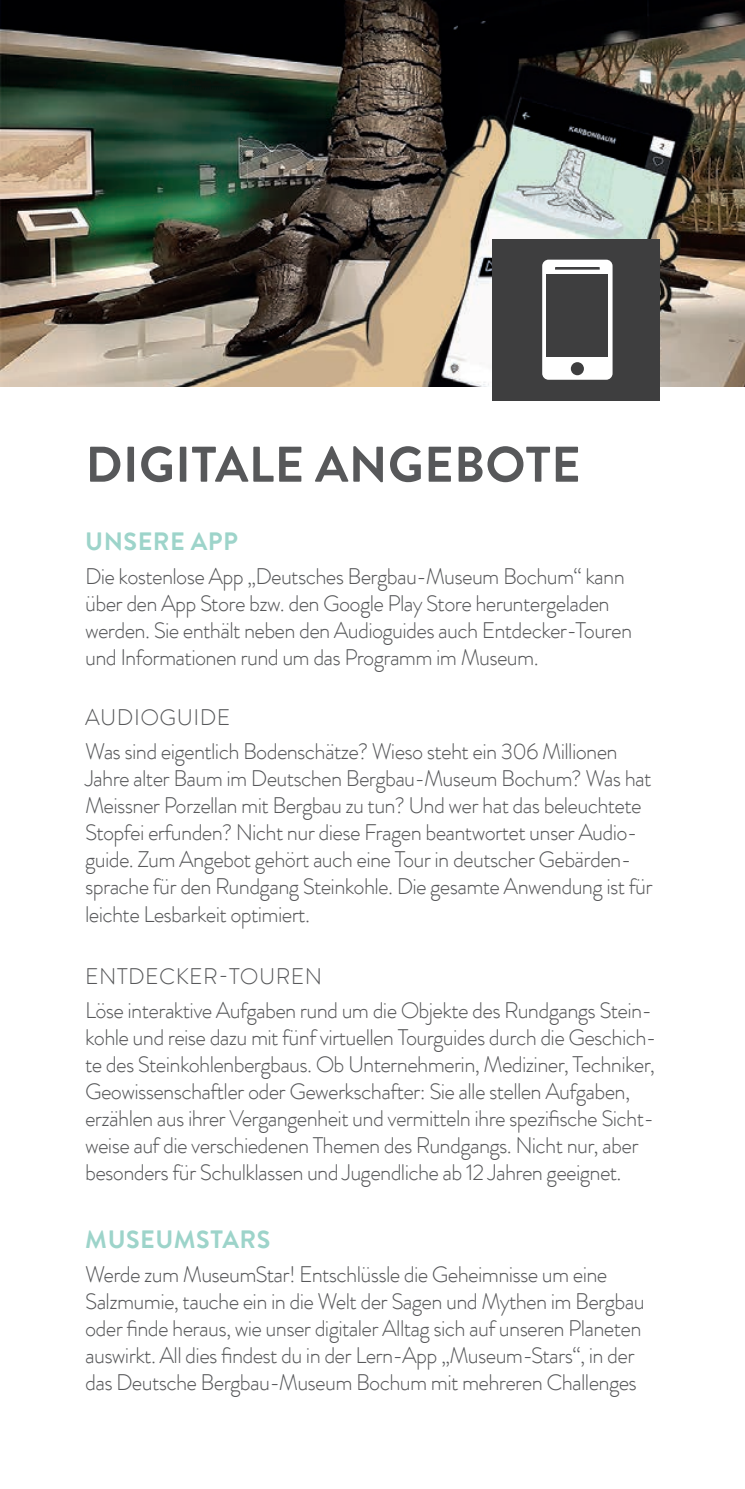
<style>
.page{position:relative;width:745px;height:1489px;background:#fff}
.page>*{position:absolute;margin:0;border:0;box-sizing:border-box;transform-origin:0 0}
.t1{font:700 50px "Brandon Grotesque Office";letter-spacing:.01em;color:#57585a}
.t2{font:700 25px "Brandon Grotesque Office";letter-spacing:.02em;color:#9dd4ca}
.t3{font:300 22.5px/27px "Brandon Grotesque Office";letter-spacing:-.03em;color:#57585a}
</style>
<div class="page">
<img style="left:0;top:0;width:744px;height:386px">
<div style="left:492px;top:239px;width:167px;height:161px;background:#3e3e3f"></div>
<div style="left:542px;top:260px;width:70px;height:120px;background:#fff;border-radius:6px"></div>
<div style="left:546px;top:275px;width:61px;height:82px;background:#3e3e3f"></div>
<div style="left:554px;top:267px;width:45px;height:2px;border:2px solid #3e3e3f"></div>
<div style="left:570px;top:362px;width:13px;height:13px;background:#3e3e3f;border-radius:50%"></div>
<h1 class="t1" style="left:85px;top:429px;width:496px">DIGITALE ANGEBOTE</h1>
<p class="t2" style="left:85px;top:523px;width:154px">UNSERE APP</p>
<p class="t3" style="left:85px;top:562px;width:548px">Die kostenlose App „Deutsches Bergbau-Museum Bochum“ kann über den App Store bzw. den Google Play Store heruntergeladen werden. Sie enthält neben den Audioguides auch Entdecker-Touren und Informationen rund um das Programm im Museum.</p>
<p class="t3" style="left:85px;top:700px;width:533px;line-height:34px">AUDIOGUIDE<br>Was sind eigentlich Bodenschätze? Wieso steht ein 306 Millionen</p>
<p class="t3" style="left:85px;top:765px;width:568px">Jahre alter Baum im Deutschen Bergbau-Museum Bochum? Was hat Meissner Porzellan mit Bergbau zu tun? Und wer hat das beleuchtete Stopfei erfunden? Nicht nur diese Fragen beantwortet unser Audio&shy;guide. Zum Angebot gehört auch eine Tour in deutscher Gebärden&shy;sprache für den Rundgang Steinkohle. Die gesamte Anwendung ist für leichte Lesbarkeit optimiert.</p>
<p class="t3" style="left:85px;top:959px;width:568px;line-height:34px">ENTDECKER-TOUREN<br>Löse interaktive Aufgaben rund um die Objekte des Rundgangs Stein-</p>
<p class="t3" style="left:85px;top:1023px;width:572px">kohle und reise dazu mit fünf virtuellen Tourguides durch die Geschich&shy;te des Steinkohlenbergbaus. Ob Unternehmerin, Mediziner, Techniker, Geowissenschaftler oder Gewerkschafter: Sie alle stellen Aufgaben, erzählen aus ihrer Vergangenheit und vermitteln ihre spezifische Sicht&shy;weise auf die verschiedenen Themen des Rundgangs. Nicht nur, aber besonders für Schulklassen und Jugendliche ab 12 Jahren geeignet.</p>
<p class="t2" style="left:85px;top:1221px;width:186px">MUSEUMSTARS</p>
<p class="t3" style="left:85px;top:1260px;width:560px">Werde zum MuseumStar! Entschlüssle die Geheimnisse um eine Salzmumie, tauche ein in die Welt der Sagen und Mythen im Bergbau oder finde heraus, wie unser digitaler Alltag sich auf unseren Planeten auswirkt. All dies findest du in der Lern-App „Museum-Stars“, in der das Deutsche Bergbau-Museum Bochum mit mehreren Challenges</p>
</div>
